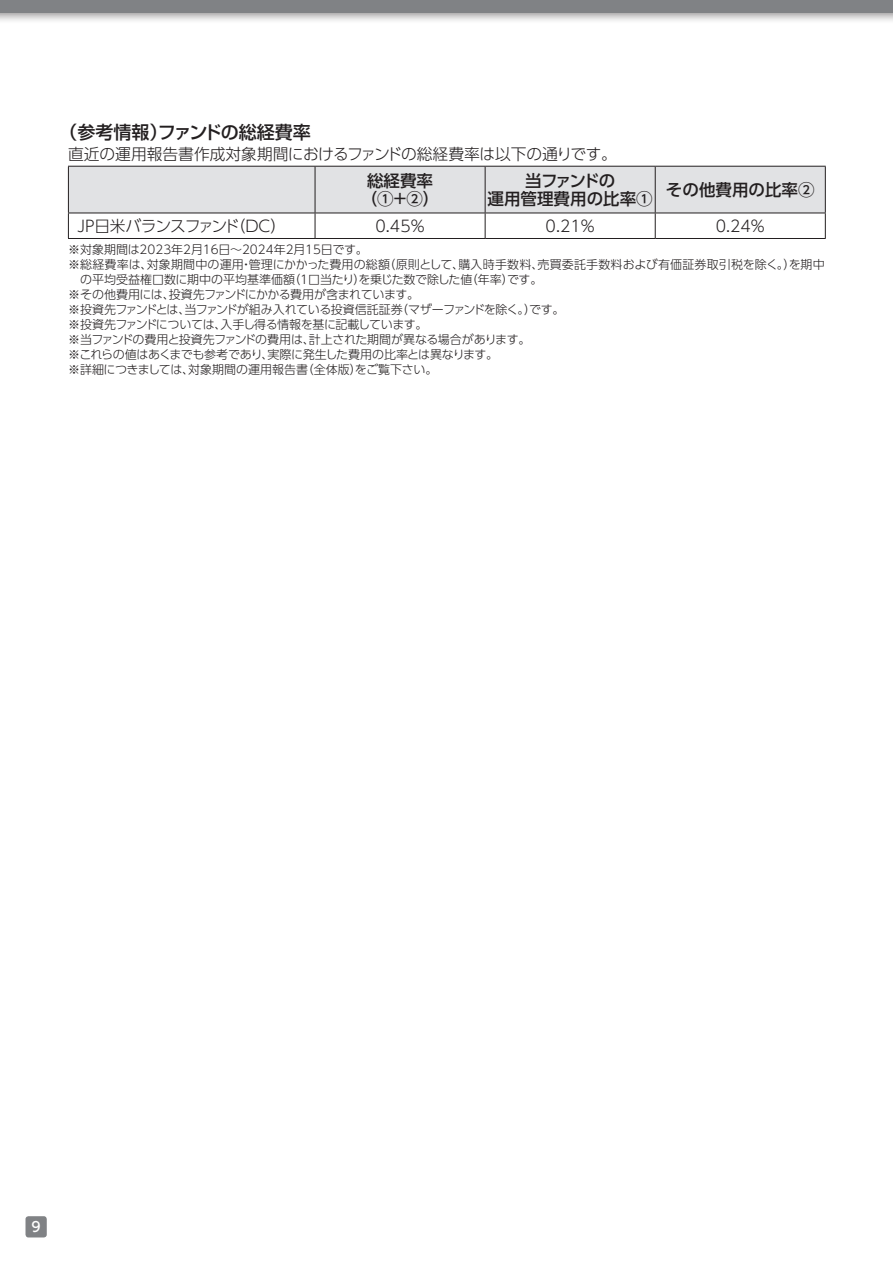
<style>
.page{position:relative;width:893px;height:1263px;background:#fff}
.page>*{position:absolute;margin:0;border:0;box-sizing:border-box;transform-origin:0 0}
.t1{font:500 18px "Shin Go Pr 5";color:#231f20}
.t2{font:500 16.5px/18px "UD Shin Go Pro";color:#231f20;text-align:center}
.t3{font:300 15.75px "UD Shin Go Pro";color:#231f20}
.t4{font:300 15.75px "UD Shin Go Pro";letter-spacing:-.115em;color:#231f20}
.t5{font:300 15.75px "UD Shin Go Pro";letter-spacing:-.02em;color:#231f20}
.t6{font:500 13.8px "UD Shin Go Pro";color:#fff}
.t7{font:300 12px "UD Shin Go Pro";color:#231f20}
.t8{font:300 12px "UD Shin Go Pro";letter-spacing:-.02em;color:#231f20}
.t9{font:300 12px "UD Shin Go Pro";letter-spacing:.015em;color:#231f20}
.t10{font:300 12px "UD Shin Go Pro";letter-spacing:-.05em;color:#231f20}
.t11{font:300 12px "UD Shin Go Pro";letter-spacing:-.045em;color:#231f20}
</style>
<div class="page">
<div style="left:0;top:0;width:893px;height:24px;background:#231f20;opacity:.5"></div>
<div style="left:0;top:0;width:893px;height:13px;background:#808285"></div>
<div style="left:26px;top:1216px;width:21px;height:21px;background:#808285;border-radius:3px"></div>
<svg style="left:68px;top:166px;width:758px;height:72px"></svg>
<hr style="left:68px;top:238px;width:247px;height:1px;background:#231f20">
<hr style="left:315px;top:238px;width:170px;height:1px;background:#231f20">
<hr style="left:485px;top:238px;width:170px;height:1px;background:#231f20">
<hr style="left:655px;top:238px;width:171px;height:1px;background:#231f20">
<h1 class="t1" style="left:59px;top:118px;width:253px">（参考情報）ファンドの総経費率</h1>
<h3 class="t3" style="left:68px;top:141px;width:550px">直近の運用報告書作成対象期間におけるファンドの総経費率は以下の通りです。</h3>
<h2 class="t2" style="left:361px;top:171px;width:80px">総経費率（①＋②）</h2>
<h2 class="t2" style="left:488px;top:171px;width:167px">当ファンドの<br>運用管理費用の比率①</h2>
<h2 class="t2" style="left:666px;top:180px;width:150px">その他費用の比率②</h2>
<h3 class="t4" style="left:73px;top:213px;width:214px">ＪＰ日米バランスファンド（ＤＣ）</h3>
<h3 class="t5" style="left:376px;top:213px;width:51px">0.45%</h3>
<h3 class="t5" style="left:546px;top:213px;width:51px">0.21%</h3>
<h3 class="t5" style="left:716px;top:213px;width:51px">0.24%</h3>
<p class="t7" style="left:68px;top:239px;width:301px">※対象期間は2023年2月16日〜2024年2月15日です。</p>
<p class="t9" style="left:68px;top:254px;width:758px">※総経費率は、対象期間中の運用・管理にかかった費用の総額（原則として、購入時手数料、売買委託手数料および有価証券取引税を除く。）を期中</p>
<p class="t7" style="left:80px;top:269px;width:464px">の平均受益権口数に期中の平均基準価額（１口当たり）を乗じた数で除した値（年率）です。</p>
<p class="t8" style="left:68px;top:284px;width:353px">※その他費用には、投資先ファンドにかかる費用が含まれています。</p>
<p class="t10" style="left:68px;top:299px;width:498px">※投資先ファンドとは、当ファンドが組み入れている投資信託証券（マザーファンドを除く。）です。</p>
<p class="t8" style="left:68px;top:314px;width:361px">※投資先ファンドについては、入手し得る情報を基に記載しています。</p>
<p class="t11" style="left:68px;top:329px;width:464px">※当ファンドの費用と投資先ファンドの費用は、計上された期間が異なる場合があります。</p>
<p class="t8" style="left:68px;top:344px;width:432px">※これらの値はあくまでも参考であり、実際に発生した費用の比率とは異なります。</p>
<p class="t7" style="left:68px;top:359px;width:371px">※詳細につきましては、対象期間の運用報告書（全体版）をご覧下さい。</p>
<p class="t6" style="left:32px;top:1216px;width:11px">9</p>
</div>
